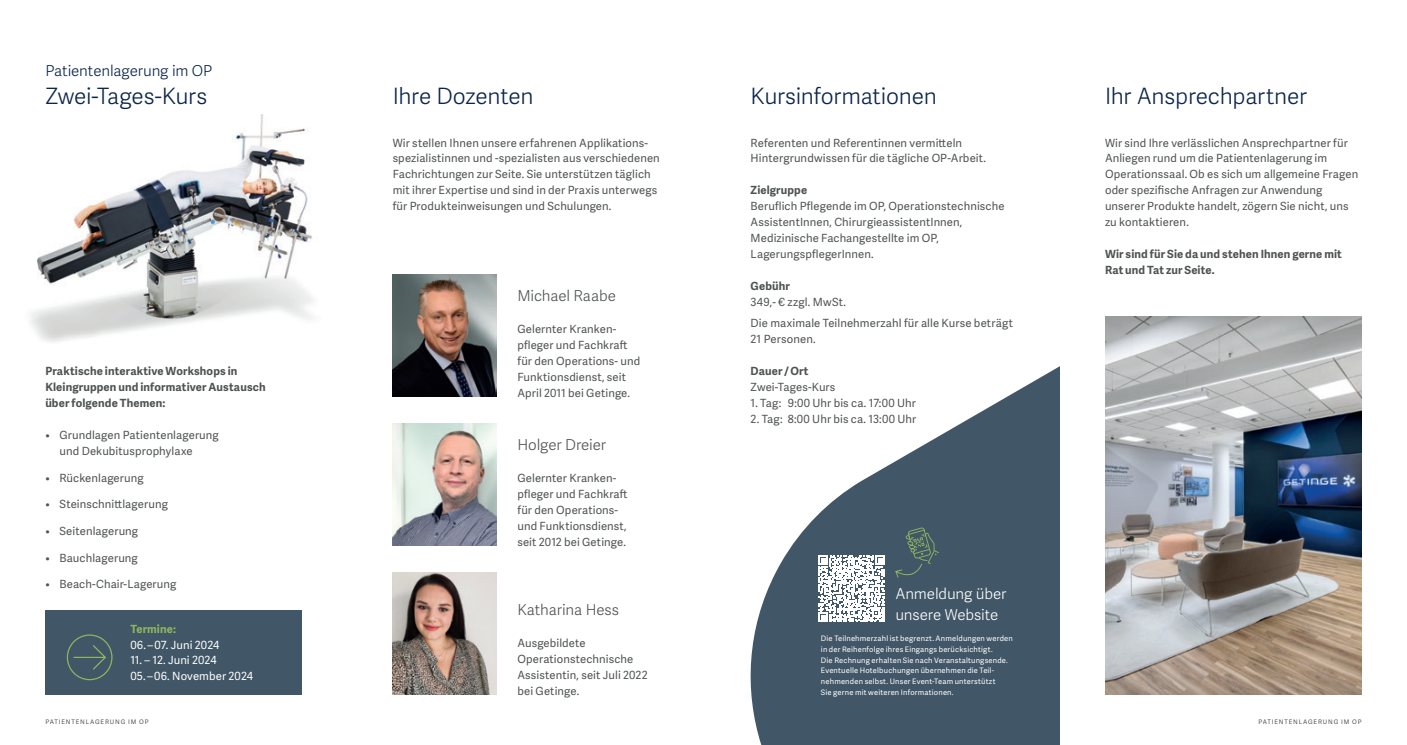
<style>
.page{position:relative;width:1407px;height:745px;background:#fff}
.page>*{position:absolute;margin:0;border:0;box-sizing:border-box;transform-origin:0 0}
.t1{font:300 22.5px "Adelle Sans";letter-spacing:-.01em;color:#0c254b}
.t2{font:300 15px "Adelle Sans";letter-spacing:-.01em;color:#505353}
.t3{font:300 15px/21.2px "Adelle Sans";letter-spacing:-.005em;color:#fff}
.t4{font:300 15px "Adelle Sans";letter-spacing:-.01em;color:#0c254b}
.t5{font:11.25px/16px "Adelle Sans";letter-spacing:.01em;color:#505353}
.t6{font:700 11.25px/16px "Adelle Sans";letter-spacing:.01em;color:#505353}
.t7{font:11.25px "Adelle Sans";letter-spacing:.005em;color:#fff}
.t8{font:700 11.25px "Adelle Sans";letter-spacing:.01em;color:#8bb761}
.t9{font:7.5px/10.6px "Adelle Sans";letter-spacing:.025em;color:#fff}
.t10{font:6.25px "Adelle Sans";letter-spacing:.135em;color:#505353}
</style>
<div class="page">
<img style="left:30px;top:114px;width:283px;height:228px">
<svg style="left:750px;top:366px;width:309px;height:378px;fill:#415666"></svg>
<svg style="left:818px;top:555px;width:67px;height:66px"></svg>
<div style="left:45px;top:609px;width:257px;height:85px;background:#415666"></div>
<div style="left:67px;top:634px;width:46px;height:45px;border:1px solid #8bb761;border-radius:50%"></div>
<svg style="left:73px;top:643px;width:34px;height:27px"></svg>
<img style="left:393px;top:274px;width:103px;height:122px">
<img style="left:393px;top:423px;width:103px;height:122px">
<img style="left:393px;top:572px;width:103px;height:122px">
<svg style="left:895px;top:527px;width:44px;height:54px;background:#496165"></svg>
<img style="left:1105px;top:316px;width:256px;height:378px">
<h2 class="t4" style="left:45px;top:60px;width:169px">Patientenlagerung im OP</h2>
<h1 class="t1" style="left:45px;top:80px;width:163px">Zwei-Tages-Kurs</h1>
<p class="t6" style="left:45px;top:362px;width:222px">Praktische interaktive Workshops in<br>Kleingruppen und informativer Austausch über folgende Themen:</p>
<p class="t5" style="left:60px;top:426px;width:161px;text-indent:-14px">• Grundlagen Patientenlagerung und Dekubitusprophylaxe</p>
<p class="t5" style="left:45px;top:469px;width:100px">• Rückenlagerung</p>
<p class="t5" style="left:45px;top:495px;width:124px">• Steinschnittlagerung</p>
<p class="t5" style="left:45px;top:522px;width:94px">• Seitenlagerung</p>
<p class="t5" style="left:45px;top:549px;width:94px">• Bauchlagerung</p>
<p class="t5" style="left:45px;top:575px;width:132px">• Beach-Chair-Lagerung</p>
<p class="t8" style="left:130px;top:620px;width:47px">Termine:</p>
<p class="t7" style="left:130px;top:636px;width:90px">06. – 07. Juni 2024</p>
<p class="t7" style="left:130px;top:652px;width:88px">11. – 12. Juni 2024</p>
<p class="t7" style="left:130px;top:668px;width:124px">05. – 06. November 2024</p>
<h1 class="t1" style="left:393px;top:80px;width:142px">Ihre Dozenten</h1>
<h1 class="t1" style="left:750px;top:80px;width:188px">Kursinformationen</h1>
<h1 class="t1" style="left:1105px;top:80px;width:204px">Ihr Ansprechpartner</h1>
<p class="t5" style="left:393px;top:134px;width:269px">Wir stellen Ihnen unsere erfahrenen Applikations&shy;spezialistinnen und -spezialisten aus verschiedenen Fachrichtungen zur Seite. Sie unterstützen täglich mit ihrer Expertise und sind in der Praxis unterwegs für Produkteinweisungen und Schulungen.</p>
<p class="t5" style="left:750px;top:134px;width:237px">Referenten und Referentinnen vermitteln<br>Hintergrundwissen für die tägliche OP-Arbeit.</p>
<p class="t6" style="left:750px;top:182px;width:58px">Zielgruppe</p>
<p class="t5" style="left:750px;top:198px;width:255px">Beruflich Pflegende im OP, Operationstechnische AssistentInnen, ChirurgieassistentInnen, Medizinische Fachangestellte im OP, LagerungspflegerInnen.</p>
<p class="t6" style="left:750px;top:277px;width:41px">Gebühr</p>
<p class="t5" style="left:750px;top:291px;width:264px;line-height:21.2px">349,- € zzgl. MwSt.<br>Die maximale Teilnehmerzahl für alle Kurse beträgt</p>
<p class="t5" style="left:750px;top:331px;width:67px">21 Personen.</p>
<p class="t6" style="left:750px;top:362px;width:59px">Dauer / Ort</p>
<p class="t5" style="left:750px;top:378px;width:86px">Zwei-Tages-Kurs</p>
<p class="t5" style="left:750px;top:394px;width:167px">1. Tag: 9:00 Uhr bis ca. 17:00 Uhr</p>
<p class="t5" style="left:750px;top:410px;width:167px">2. Tag: 8:00 Uhr bis ca. 13:00 Uhr</p>
<h2 class="t2" style="left:517px;top:284px;width:100px">Michael Raabe</h2>
<p class="t5" style="left:517px;top:320px;width:124px">Gelernter Kranken&shy;pfleger und Fachkraft für den Operations- und<br>Funktionsdienst, seit<br>April 2011 bei Getinge.</p>
<h2 class="t2" style="left:517px;top:433px;width:90px">Holger Dreier</h2>
<p class="t5" style="left:517px;top:469px;width:112px">Gelernter Kranken&shy;pfleger und Fachkraft für den Operations&shy;und Funktionsdienst, seit 2012 bei Getinge.</p>
<h2 class="t2" style="left:517px;top:598px;width:103px">Katharina Hess</h2>
<p class="t5" style="left:517px;top:634px;width:132px">Ausgebildete<br>Operationstechnische<br>Assistentin, seit Juli 2022 bei Getinge.</p>
<h2 class="t3" style="left:895px;top:582px;width:112px">Anmeldung über unsere Website</h2>
<p class="t9" style="left:821px;top:632px;width:193px">Die Teilnehmerzahl ist begrenzt. Anmeldungen werden in der Reihenfolge ihres Eingangs berücksichtigt.<br>Die Rechnung erhalten Sie nach Veranstaltungsende.<br>Eventuelle Hotelbuchungen übernehmen die Teil&shy;nehmenden selbst. Unser Event-Team unterstützt<br>Sie gerne mit weiteren Informationen.</p>
<p class="t5" style="left:1105px;top:134px;width:255px">Wir sind Ihre verlässlichen Ansprechpartner für Anliegen rund um die Patientenlagerung im Operationssaal. Ob es sich um allgemeine Fragen oder spezifische Anfragen zur Anwendung unserer Produkte handelt, zögern Sie nicht, uns zu kontaktieren.</p>
<p class="t6" style="left:1105px;top:245px;width:238px">Wir sind für Sie da und stehen Ihnen gerne mit<br>Rat und Tat zur Seite.</p>
<p class="t10" style="left:45px;top:717px;width:105px">PATIENTENLAGERUNG IM OP</p>
<p class="t10" style="left:1258px;top:717px;width:105px">PATIENTENLAGERUNG IM OP</p>
</div>
